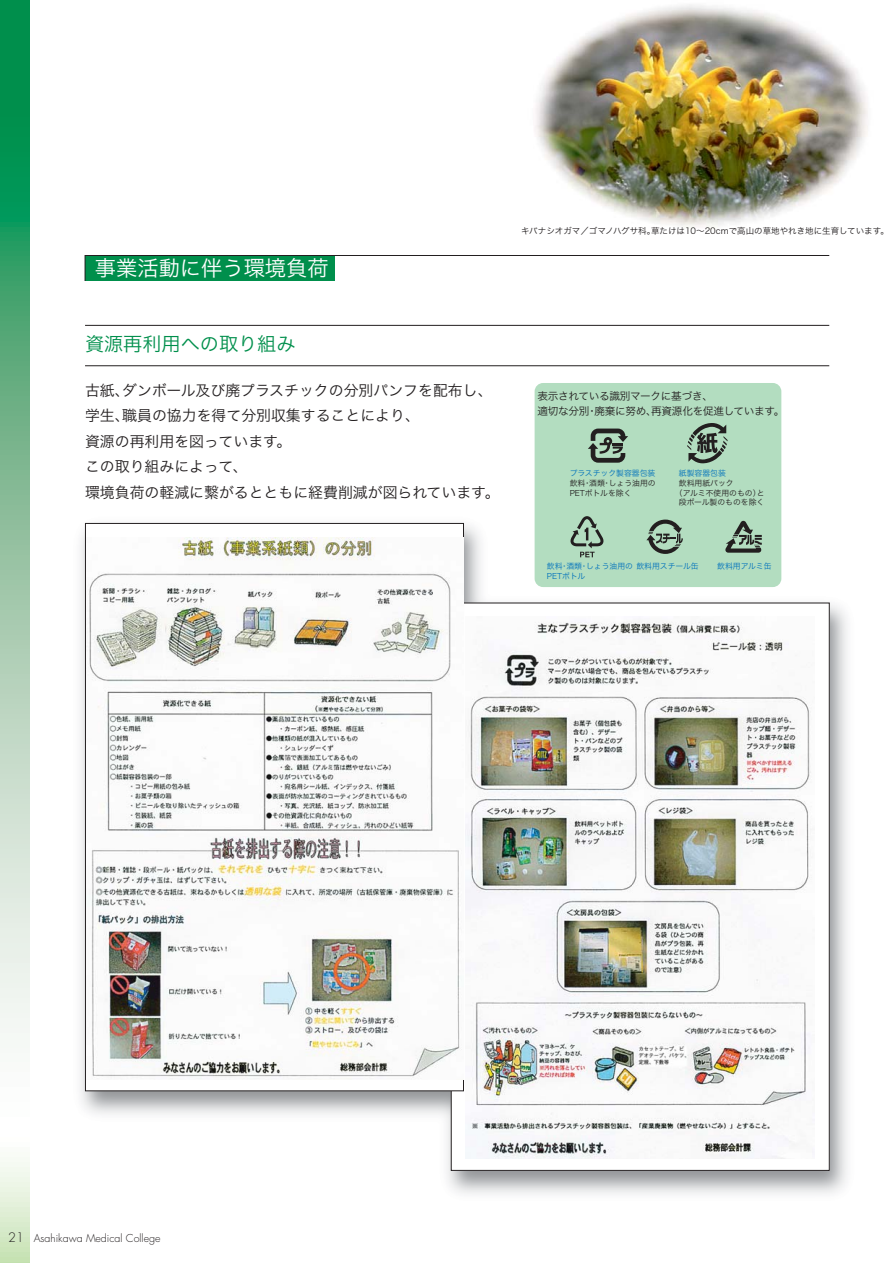
<style>
.page{position:relative;width:893px;height:1263px;background:#fff}
.page>*{position:absolute;margin:0;border:0;box-sizing:border-box;transform-origin:0 0}
.t1{font:21.3px "Midashi Min MA31 83 pv RKSJ H";color:#fff}
.t2{font:19.2px "Midashi Min MA31 83 pv RKSJ H";color:#008f4c}
.t3{font:14.85px/25.5px "Shin Go Medium 83 pv RKSJ H";color:#231f20}
.t4{font:10.65px/14.9px "Futo Go B101 Bold 83 pv RKSJ H";letter-spacing:-.025em;color:#231f20}
.t5{font:300 10.65px "Futura";color:#231f20}
.t6{font:8.55px "Gothic BBB Medium 83 pv RKSJ H";color:#231f20}
.t7{font:7.8px/9.8px "Futo Go B101 Bold 83 pv RKSJ H";color:#231f20}
.t8{font:7.8px/9.8px "Futo Go B101 Bold 83 pv RKSJ H";color:#0071bc}
.s1{font-size:12.75px}
</style>
<div class="page">
<img style="left:80px;top:492px;width:768px;height:702px">
<img style="left:535px;top:4px;width:333px;height:223px">
<div style="left:451px;top:603px;width:378px;height:567px;background:#fff"></div>
<img style="left:466px;top:621px;width:347px;height:537px">
<div style="left:85px;top:523px;width:378px;height:568px;background:#fff"></div>
<img style="left:89px;top:538px;width:373px;height:541px">
<svg style="left:85px;top:255px;width:745px;height:26px"></svg>
<hr style="left:85px;top:325px;width:744px;height:1px;background:#231f20">
<hr style="left:85px;top:366px;width:744px;height:1px;background:#231f20">
<div style="left:535px;top:383px;width:246px;height:204px;background:#b3ddc0;border-radius:9px"></div>
<svg style="left:570px;top:516px;width:34px;height:41px"></svg>
<svg style="left:646px;top:520px;width:37px;height:34px"></svg>
<svg style="left:588px;top:429px;width:40px;height:34px"></svg>
<svg style="left:687px;top:423px;width:40px;height:40px"></svg>
<svg style="left:725px;top:521px;width:37px;height:32px"></svg>
<svg style="left:0;top:0;width:30px;height:1263px"></svg>
<h1 class="t1" style="left:95px;top:260px;width:235px">事業活動に伴う環境負荷</h1>
<p class="t2" style="left:85px;top:337px;width:212px">資源再利用への取り組み</p>
<p class="t3" style="left:85px;top:379px;width:416px">古紙、ダンボール及び廃プラスチックの分別パンフを配布し、学生、職員の協力を得て分別収集することにより、<br>資源の再利用を図っています。<br>この取り組みによって、<br>環境負荷の軽減に繋がるとともに経費削減が図られています。</p>
<p class="t6" style="left:521px;top:228px;width:369px">キバナシオガマ／ゴマノハグサ科。草たけは10～20cmで高山の草地やれき地に生育しています。</p>
<p class="t4" style="left:537px;top:390px;width:249px">表示されている識別マークに基づき、<br>適切な分別・廃棄に努め、再資源化を促進しています。</p>
<p class="t8" style="left:570px;top:469px;width:87px">プラスチック製容器包装</p>
<p class="t7" style="left:570px;top:479px;width:88px">飲料・酒類・しょう油用の<br>PETボトルを除く</p>
<p class="t8" style="left:679px;top:469px;width:48px">紙製容器包装</p>
<p class="t7" style="left:679px;top:479px;width:56px">飲料用紙パック</p>
<p class="t7" style="left:675px;top:489px;width:91px">（アルミ不使用のもの）と</p>
<p class="t7" style="left:679px;top:499px;width:87px">段ボール製のものを除く</p>
<p class="t8" style="left:547px;top:563px;width:153px">飲料・酒類・しょう油用の飲料用スチール缶<br>PETボトル</p>
<p class="t8" style="left:717px;top:563px;width:56px">飲料用アルミ缶</p>
<p class="t5" style="left:8px;top:1233px;width:154px"><span class="s1">21</span> Asahikawa Medical College</p>
</div>
